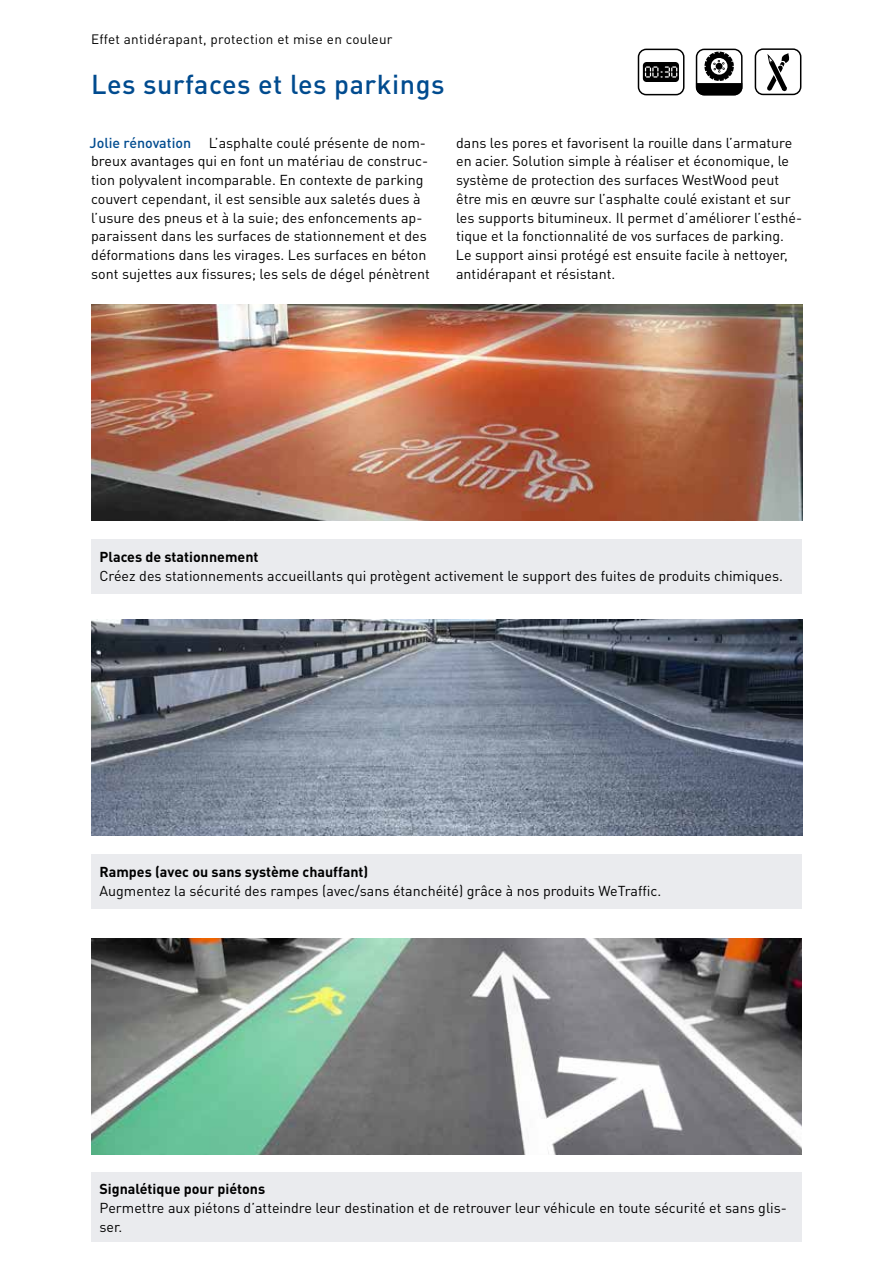
<style>
.page{position:relative;width:893px;height:1263px;background:#fff}
.page>*{position:absolute;margin:0;border:0;box-sizing:border-box;transform-origin:0 0}
.t1{font:500 27px "DIN Pro";letter-spacing:.02em;color:#004b8f}
.t2{font:14.25px/18.8px "DIN Pro";color:#000}
.t3{font:700 14.25px "DIN Pro";color:#000}
.t4{font:13.5px "DIN Pro";letter-spacing:.02em;color:#000}
.s1{font-weight:500;color:#004b8f}
</style>
<div class="page">
<img style="left:91px;top:620px;width:711px;height:216px">
<div style="left:91px;top:854px;width:711px;height:55px;background:#eaebee"></div>
<img style="left:91px;top:938px;width:711px;height:216px">
<div style="left:91px;top:1172px;width:711px;height:70px;background:#eaebee"></div>
<img style="left:91px;top:305px;width:711px;height:216px">
<div style="left:91px;top:539px;width:711px;height:55px;background:#eaebee"></div>
<svg style="left:638px;top:49px;width:46px;height:46px"></svg>
<svg style="left:696px;top:49px;width:47px;height:46px"></svg>
<svg style="left:755px;top:48px;width:46px;height:48px"></svg>
<p class="t4" style="left:91px;top:30px;width:303px">Effet antidérapant, protection et mise en couleur</p>
<h1 class="t1" style="left:91px;top:66px;width:355px">Les surfaces et les parkings</h1>
<p class="t2" style="left:89px;top:133px;width:342px"><span class="s1">Jolie rénovation</span> L’asphalte coulé présente de nom&shy;breux avantages qui en font un matériau de construc&shy;tion polyvalent incomparable. En contexte de parking couvert cependant, il est sensible aux saletés dues à l’usure des pneus et à la suie; des enfoncements ap&shy;paraissent dans les surfaces de stationnement et des déformations dans les virages. Les surfaces en béton sont sujettes aux fissures; les sels de dégel pénètrent</p>
<p class="t2" style="left:456px;top:133px;width:348px">dans les pores et favorisent la rouille dans l’armature en acier. Solution simple à réaliser et économique, le système de protection des surfaces WestWood peut être mis en œuvre sur l’asphalte coulé existant et sur les supports bitumineux. Il permet d’améliorer l’esthé&shy;tique et la fonctionnalité de vos surfaces de parking.<br>Le support ainsi protégé est ensuite facile à nettoyer, antidérapant et résistant.</p>
<p class="t3" style="left:99px;top:548px;width:161px">Places de stationnement</p>
<p class="t2" style="left:99px;top:566px;width:685px">Créez des stationnements accueillants qui protègent activement le support des fuites de produits chimiques.</p>
<p class="t3" style="left:99px;top:863px;width:270px">Rampes (avec ou sans système chauffant)</p>
<p class="t2" style="left:99px;top:881px;width:563px">Augmentez la sécurité des rampes (avec/sans étanchéité) grâce à nos produits WeTraffic.</p>
<p class="t3" style="left:99px;top:1179px;width:167px">Signalétique pour piétons</p>
<p class="t2" style="left:99px;top:1198px;width:689px">Permettre aux piétons d’atteindre leur destination et de retrouver leur véhicule en toute sécurité et sans glis&shy;ser.</p>
</div>
